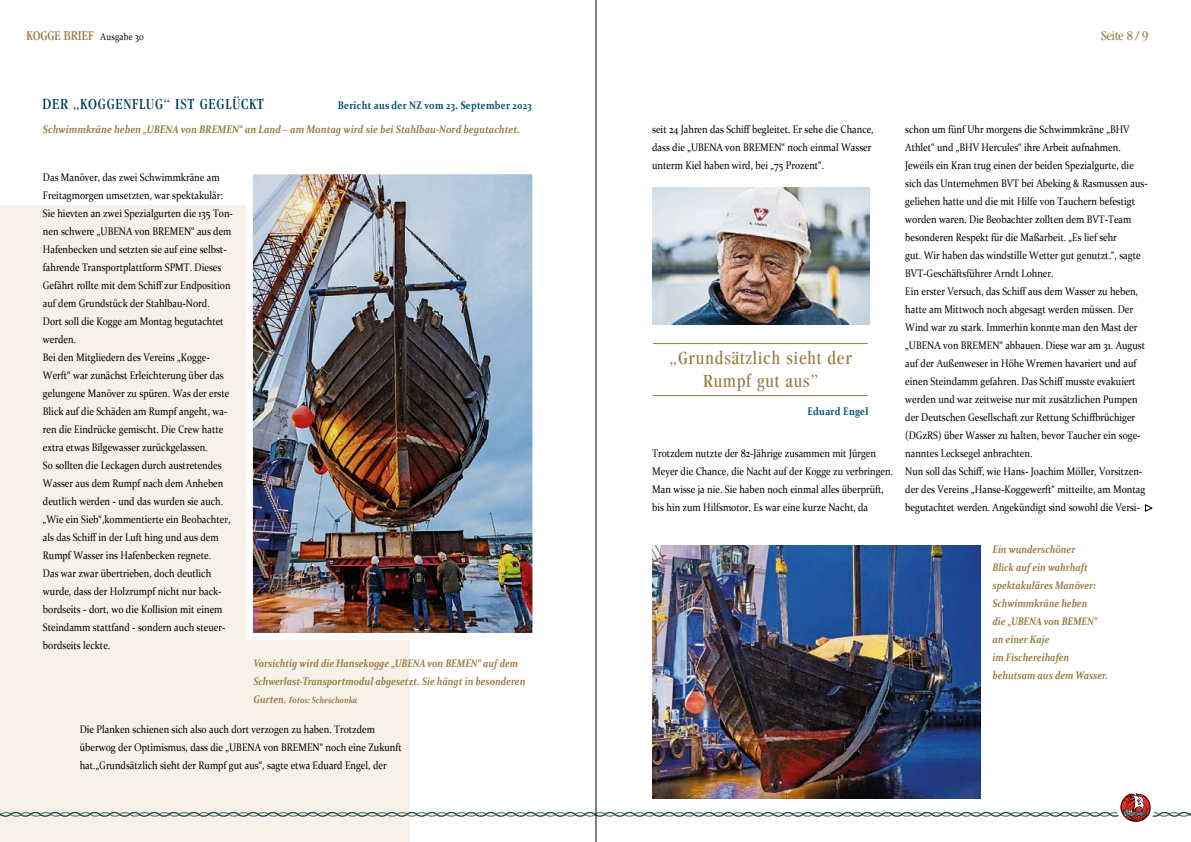
<style>
.page{position:relative;width:1191px;height:842px;background:#fff}
.page>*{position:absolute;margin:0;border:0;box-sizing:border-box;transform-origin:0 0}
.Teilüberschriften{font:condensed 19.2px/23.1px "Garamond";letter-spacing:.05em;color:#977c41}
.Überschrift{font:condensed 16px "Garamond";letter-spacing:.05em;color:#003b56}
.t1{font:condensed 14px "Garamond";color:#977c41}
.Fließtext{font:11px/18px "Constantia";color:#000;scale:.87 1}
.Bildunterschrift{font:italic 700 11px/18px "Constantia";color:#977c41;scale:.84 1}
.Einleitungstext{font:italic 700 11px "Constantia";color:#977c41;scale:.87 1}
.t2{font:700 11px "Constantia";letter-spacing:.03em;color:#004f6f;scale:.84 1}
.Bildunterschrift-2{font:italic 700 9px "Constantia";color:#977c41;scale:.84 1}
.s1{font-family:"Constantia";font-stretch:normal;font-size:10px;color:#000}
.s2{font-size:11px}
</style>
<div class="page">
<div style="left:0;top:205px;width:410px;height:637px;background:#f7f1ea"></div>
<svg style="left:0;top:793px;width:1191px;height:29px"></svg>
<img style="left:253px;top:175px;width:278px;height:457px">
<div style="left:245px;top:167px;width:294px;height:473px;border:7px solid #fff"></div>
<img style="left:652px;top:187px;width:217px;height:137px">
<hr style="left:653px;top:343px;width:214px;height:1px;background:#977c41">
<hr style="left:653px;top:395px;width:214px;height:1px;background:#977c41">
<img style="left:652px;top:545px;width:328px;height:254px">
<svg style="left:1145px;top:504px;width:8px;height:8px"></svg>
<hr style="left:596px;top:0;width:1px;height:842px;background:#000">
<p class="t1" style="left:27px;top:28px;width:119px">KOGGE BRIEF <span class="s1">Ausgabe 30</span></p>
<p class="t1" style="left:1101px;top:27px;width:49px">Seite 8 / 9</p>
<p class="Überschrift" style="left:43px;top:95px;width:223px">DER „KOGGENFLUG“ IST GEGLÜCKT</p>
<p class="t2" style="left:338px;top:98px;width:232px">Bericht aus der NZ vom 23. September 2023</p>
<p class="Einleitungstext" style="left:43px;top:122px;width:550px">Schwimmkräne heben „UBENA von BREMEN“ an Land – am Montag wird sie bei Stahlbau-Nord begutachtet.</p>
<p class="Fließtext" style="left:43px;top:168px;width:208px">Das Manöver, das zwei Schwimmkräne am<br>Freitagmorgen umsetzten, war spektakulär:</p>
<p class="Fließtext" style="left:43px;top:204px;width:220px">Sie hievten an zwei Spezialgurten die 135 Ton&shy;nen schwere „UBENA von BREMEN“ aus dem Hafenbecken und setzten sie auf eine selbst&shy;fahrende Transportplattform SPMT. Dieses Gefährt rollte mit dem Schiff zur Endposition auf dem Grundstück der Stahlbau-Nord.<br>Dort soll die Kogge am Montag begutachtet werden.</p>
<p class="Fließtext" style="left:43px;top:348px;width:216px">Bei den Mitgliedern des Vereins „Kogge-<br>Werft“ war zunächst Erleichterung über das gelungene Manöver zu spüren. Was der erste</p>
<p class="Fließtext" style="left:43px;top:402px;width:214px">Blick auf die Schäden am Rumpf angeht, wa&shy;ren die Eindrücke gemischt. Die Crew hatte extra etwas Bilgewasser zurückgelassen.</p>
<p class="Fließtext" style="left:43px;top:456px;width:217px">So sollten die Leckagen durch austretendes Wasser aus dem Rumpf nach dem Anheben deutlich werden - und das wurden sie auch. „Wie ein Sieb“,kommentierte ein Beobachter, als das Schiff in der Luft hing und aus dem Rumpf Wasser ins Hafenbecken regnete.</p>
<p class="Fließtext" style="left:43px;top:564px;width:211px">Das war zwar übertrieben, doch deutlich wurde, dass der Holzrumpf nicht nur back&shy;bordseits - dort, wo die Kollision mit einem Steindamm stattfand - sondern auch steuer&shy;bordseits leckte.</p>
<p class="Bildunterschrift" style="left:253px;top:654px;width:325px">Vorsichtig wird die Hansekogge „UBENA von BEMEN“ auf dem<br>Schwerlast-Transportmodul abgesetzt. Sie hängt in besonderen</p>
<p class="Bildunterschrift-2" style="left:253px;top:694px;width:125px"><span class="s2">Gurten.</span> Fotos: Scheschonka</p>
<p class="Fließtext" style="left:80px;top:720px;width:341px">Die Planken schienen sich also auch dort verzogen zu haben. Trotzdem</p>
<p class="Fließtext" style="left:80px;top:738px;width:371px">überwog der Optimismus, dass die „UBENA von BREMEN“ noch eine Zukunft hat.„Grundsätzlich sieht der Rumpf gut aus“, sagte etwa Eduard Engel, der</p>
<p class="Fließtext" style="left:652px;top:120px;width:256px">seit 24 Jahren das Schiff begleitet. Er sehe die Chance, dass die „UBENA von BREMEN“ noch einmal Wasser unterm Kiel haben wird, bei „75 Prozent“.</p>
<p class="Teilüberschriften" style="left:703px;top:346px;width:178px;text-indent:-34px">„Grundsätzlich sieht der<br>Rumpf gut aus” <sup>Foto:</sup> <sup>pixabay</sup></p>
<p class="t2" style="left:807px;top:404px;width:74px">Eduard Engel</p>
<p class="Fließtext" style="left:652px;top:444px;width:278px">Trotzdem nutzte der 82-Jährige zusammen mit Jürgen Meyer die Chance, die Nacht auf der Kogge zu verbringen.<br>Man wisse ja nie. Sie haben noch einmal alles überprüft, bis hin zum Hilfsmotor. Es war eine kurze Nacht, da</p>
<p class="Fließtext" style="left:905px;top:120px;width:259px">schon um fünf Uhr morgens die Schwimmkräne „BHV<br>Athlet“ und „BHV Hercules“ ihre Arbeit aufnahmen.</p>
<p class="Fließtext" style="left:905px;top:156px;width:280px">Jeweils ein Kran trug einen der beiden Spezialgurte, die sich das Unternehmen BVT bei Abeking &amp; Rasmussen aus&shy;geliehen hatte und die mit Hilfe von Tauchern befestigt worden waren. Die Beobachter zollten dem BVT-Team besonderen Respekt für die Maßarbeit. „Es lief sehr</p>
<p class="Fließtext" style="left:905px;top:246px;width:272px">gut. Wir haben das windstille Wetter gut genutzt.“, sagte<br>BVT-Geschäftsführer Arndt Lohner.</p>
<p class="Fließtext" style="left:905px;top:282px;width:277px">Ein erster Versuch, das Schiff aus dem Wasser zu heben, hatte am Mittwoch noch abgesagt werden müssen. Der Wind war zu stark. Immerhin konnte man den Mast der „UBENA von BREMEN“ abbauen. Diese war am 31. August</p>
<p class="Fließtext" style="left:905px;top:354px;width:269px">auf der Außenweser in Höhe Wremen havariert und auf einen Steindamm gefahren. Das Schiff musste evakuiert werden und war zeitweise nur mit zusätzlichen Pumpen der Deutschen Gesellschaft zur Rettung Schiffbrüchiger</p>
<p class="Fließtext" style="left:905px;top:426px;width:272px">(DGzRS) über Wasser zu halten, bevor Taucher ein soge&shy;nanntes Lecksegel anbrachten.</p>
<p class="Fließtext" style="left:905px;top:462px;width:277px">Nun soll das Schiff, wie Hans- Joachim Möller, Vorsitzen&shy;der des Vereins „Hanse-Koggewerft“ mitteilte, am Montag begutachtet werden. Angekündigt sind sowohl die Versi-</p>
<p class="Bildunterschrift" style="left:992px;top:540px;width:100px">Ein wunderschöner</p>
<p class="Bildunterschrift" style="left:992px;top:558px;width:115px">Blick auf ein wahrhaft</p>
<p class="Bildunterschrift" style="left:992px;top:576px;width:125px">spektakuläres Manöver:</p>
<p class="Bildunterschrift" style="left:992px;top:594px;width:114px">Schwimmkräne heben</p>
<p class="Bildunterschrift" style="left:992px;top:612px;width:126px">die „UBENA von BEMEN“</p>
<p class="Bildunterschrift" style="left:992px;top:630px;width:69px">an einer Kaje</p>
<p class="Bildunterschrift" style="left:992px;top:648px;width:93px">im Fischereihafen</p>
<p class="Bildunterschrift" style="left:992px;top:666px;width:139px">behutsam aus dem Wasser.</p>
</div>
